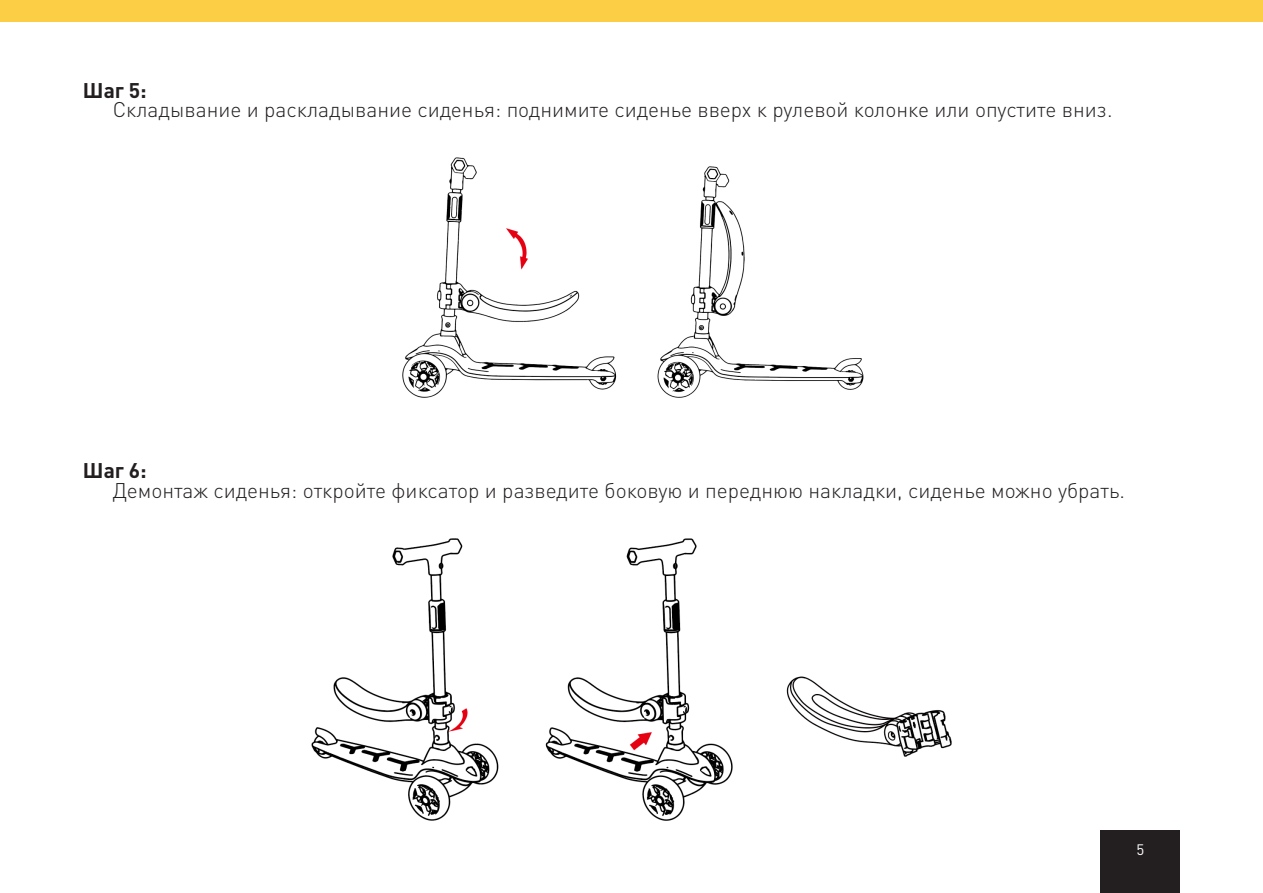
<style>
.page{position:relative;width:1263px;height:893px;background:#fff}
.page>*{position:absolute;margin:0;border:0;box-sizing:border-box;transform-origin:0 0}
.Обычный_текст__с_отс{font:300 21px "DIN Pro";color:#231f20}
.Заголовок_над_тексто{font:700 21px "DIN Pro";color:#231f20}
.t1{font:15px "DIN Pro";color:#fff}
</style>
<div class="page">
<div style="left:1101px;top:831px;width:79px;height:62px;background:#231f20"></div>
<div style="left:0;top:0;width:1263px;height:21px;background:#fcce46"></div>
<img style="left:402px;top:157px;width:462px;height:241px">
<img style="left:311px;top:538px;width:641px;height:283px">
<p class="Заголовок_над_тексто" style="left:83px;top:73px;width:65px">Шаг 5:</p>
<p class="Обычный_текст__с_отс" style="left:113px;top:94px;width:1001px">Складывание и раскладывание сиденья: поднимите сиденье вверх к рулевой колонке или опустите вниз.</p>
<p class="Заголовок_над_тексто" style="left:83px;top:453px;width:65px">Шаг 6:</p>
<p class="Обычный_текст__с_отс" style="left:113px;top:474px;width:1014px">Демонтаж сиденья: откройте фиксатор и разведите боковую и переднюю накладки, сиденье можно убрать.</p>
<p class="t1" style="left:1136px;top:839px;width:9px">5</p>
</div>
